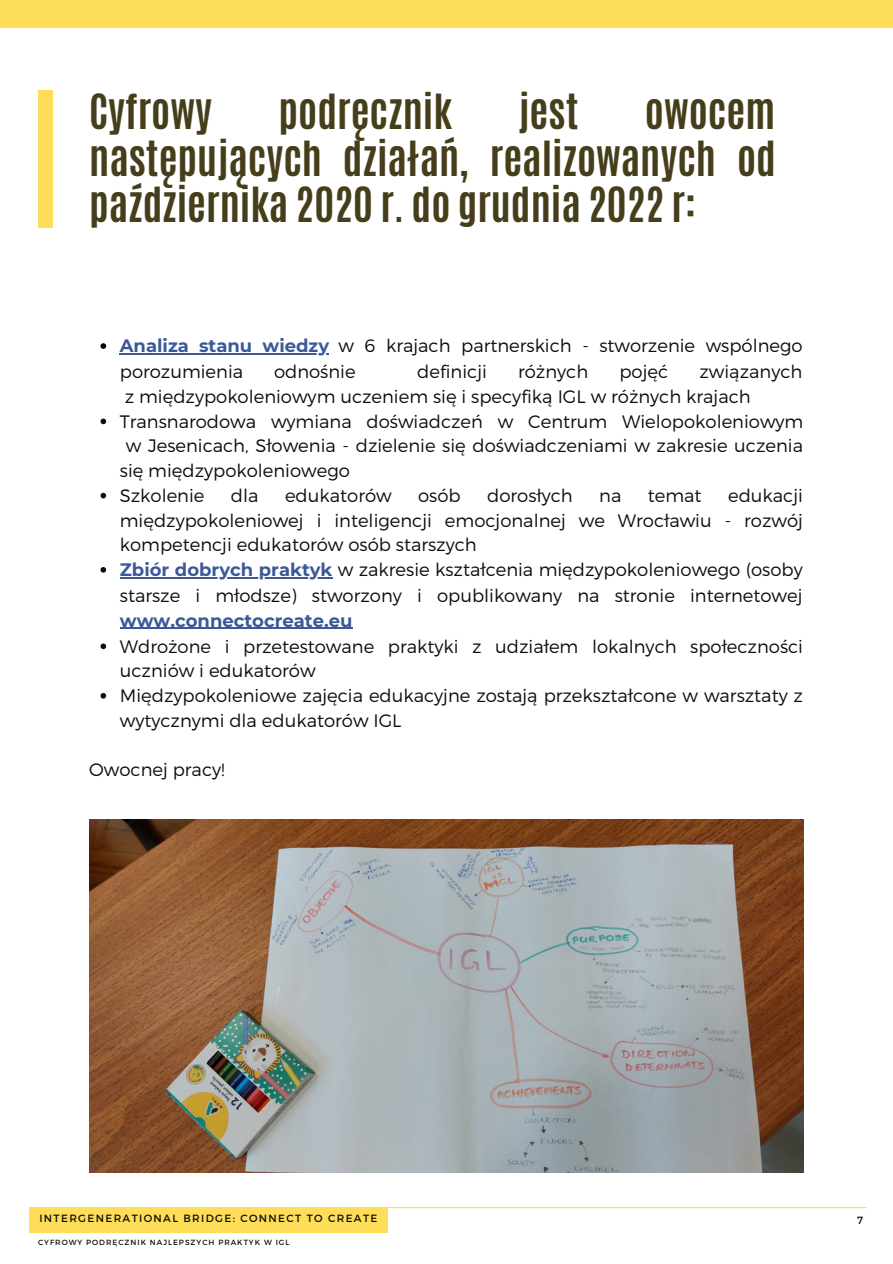
<style>
.page{position:relative;width:893px;height:1264px;background:#fff}
.page>*{position:absolute;margin:0;border:0;box-sizing:border-box;transform-origin:0 0}
.t1{font:700 40.5px/46px "Antonio";color:#463e1b;text-align:justify}
.t2{font:300 18px/25px "Montserrat";color:#0e0d07}
.t3{font:700 18px "Montserrat";color:#3b5998}
.t4{font:10.5px "Montserrat";letter-spacing:.13em;color:#0e0d07}
.t5{font:7.5px "Montserrat";letter-spacing:.13em;color:#0e0d07}
.s1{font-weight:700;color:#3b5998}
</style>
<div class="page">
<div style="left:0;top:0;width:892px;height:27px;background:#fedd59"></div>
<div style="left:38px;top:90px;width:14px;height:138px;background:#fedd59"></div>
<div style="left:29px;top:1206px;width:359px;height:26px;background:#fedd59"></div>
<hr style="left:379px;top:1206px;width:487px;height:2px;background:#fedd59">
<img style="left:89px;top:819px;width:714px;height:353px">
<svg style="left:100px;top:343px;width:6px;height:6px"></svg>
<hr style="left:120px;top:353px;width:209px;height:1px;background:#3b5998">
<svg style="left:100px;top:418px;width:6px;height:6px"></svg>
<svg style="left:100px;top:493px;width:6px;height:5px"></svg>
<svg style="left:100px;top:567px;width:6px;height:5px"></svg>
<hr style="left:120px;top:577px;width:212px;height:1px;background:#3b5998">
<hr style="left:120px;top:627px;width:232px;height:2px;background:#3b5998">
<svg style="left:100px;top:643px;width:6px;height:6px"></svg>
<svg style="left:100px;top:693px;width:6px;height:5px"></svg>
<h1 class="t1" style="left:89px;top:89px;width:124px">Cyfrowy</h1>
<h1 class="t1" style="left:278px;top:89px;width:175px">podręcznik</h1>
<h1 class="t1" style="left:518px;top:89px;width:61px">jest</h1>
<h1 class="t1" style="left:89px;top:89px;width:688px;text-indent:555px">owocem następujących działań, realizowanych od października 2020 r. do grudnia 2022 r:</h1>
<p class="t2" style="left:120px;top:332px;width:684px;line-height:25.8px"><span class="s1">Analiza stanu wiedzy</span> w 6 krajach partnerskich - stworzenie wspólnego porozumienia</p>
<p class="t2" style="left:274px;top:358px;width:83px">odnośnie</p>
<p class="t2" style="left:417px;top:358px;width:71px">definicji</p>
<p class="t2" style="left:518px;top:358px;width:72px">różnych</p>
<p class="t2" style="left:619px;top:358px;width:50px">pojęć</p>
<p class="t2" style="left:699px;top:358px;width:104px">związanych</p>
<p class="t2" style="left:125px;top:383px;width:627px">z międzypokoleniowym uczeniem się i specyfiką IGL w różnych krajach</p>
<p class="t2" style="left:120px;top:408px;width:685px">Transnarodowa wymiana doświadczeń w Centrum Wielopokoleniowym</p>
<p class="t2" style="left:126px;top:432px;width:678px">w Jesenicach, Słowenia - dzielenie się doświadczeniami w zakresie uczenia</p>
<p class="t2" style="left:120px;top:457px;width:231px">się międzypokoleniowego</p>
<p class="t2" style="left:120px;top:482px;width:86px">Szkolenie</p>
<p class="t2" style="left:231px;top:482px;width:29px">dla</p>
<p class="t2" style="left:285px;top:482px;width:108px">edukatorów</p>
<p class="t2" style="left:418px;top:482px;width:44px">osób</p>
<p class="t2" style="left:487px;top:482px;width:87px">dorosłych</p>
<p class="t2" style="left:599px;top:482px;width:24px">na</p>
<p class="t2" style="left:647px;top:482px;width:55px">temat</p>
<p class="t2" style="left:120px;top:482px;width:684px;text-indent:608px">edukacji międzypokoleniowej i inteligencji emocjonalnej we Wrocławiu - rozwój kompetencji edukatorów osób starszych<br><span class="s1">Zbiór dobrych praktyk</span> w zakresie kształcenia międzypokoleniowego (osoby starsze i młodsze) stworzony i opublikowany na stronie internetowej</p>
<p class="t3" style="left:120px;top:609px;width:234px">www.connectocreate.eu</p>
<p class="t2" style="left:120px;top:633px;width:684px">Wdrożone i przetestowane praktyki z udziałem lokalnych społeczności uczniów i edukatorów<br>Międzypokoleniowe zajęcia edukacyjne zostają przekształcone w warsztaty z wytycznymi dla edukatorów IGL</p>
<p class="t2" style="left:89px;top:756px;width:137px">Owocnej pracy!</p>
<p class="t4" style="left:39px;top:1211px;width:339px">INTERGENERATIONAL BRIDGE: CONNECT TO CREATE</p>
<p class="t5" style="left:38px;top:1237px;width:253px">CYFROWY PODRĘCZNIK NAJLEPSZYCH PRAKTYK W IGL</p>
<p class="t4" style="left:857px;top:1212px;width:7px">7</p>
</div>
